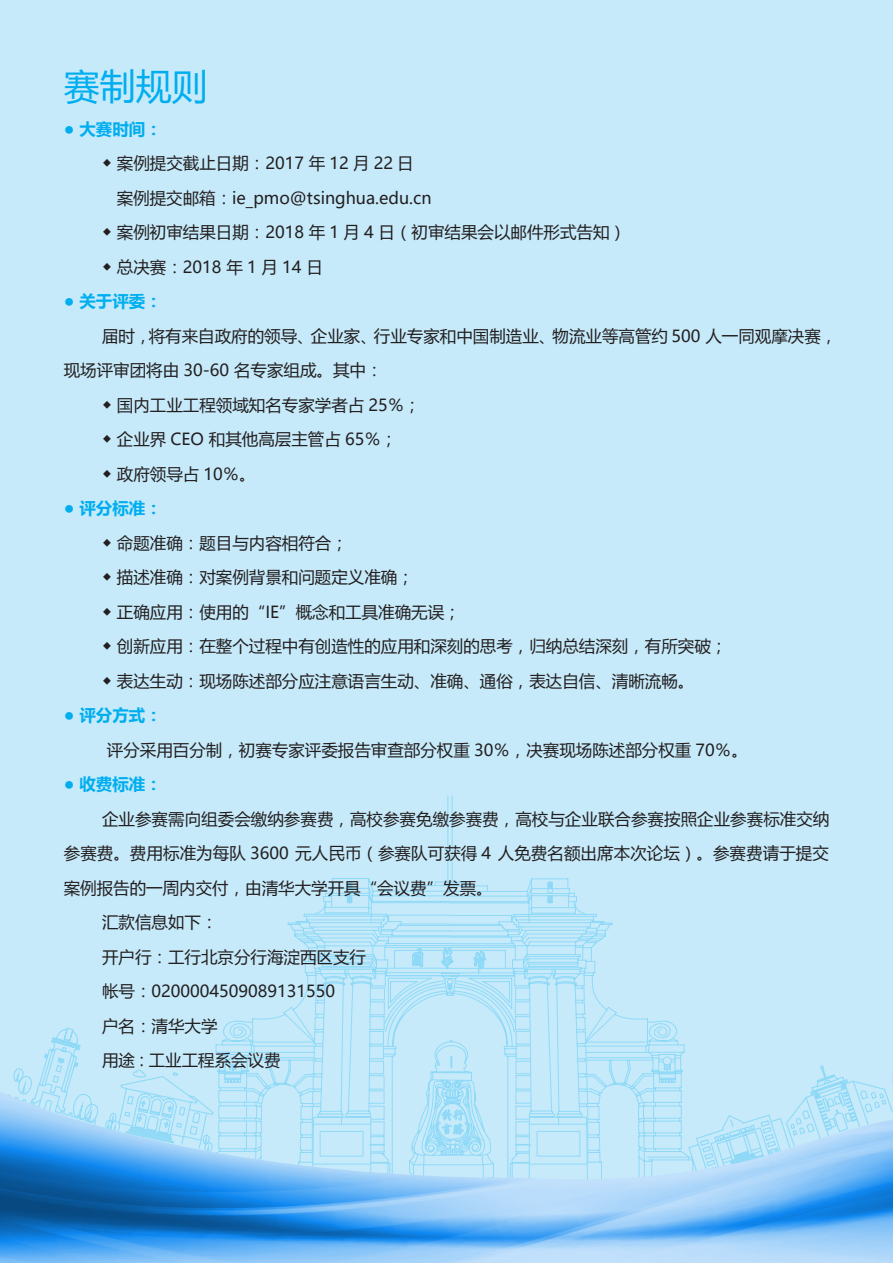
<style>
.page{position:relative;width:893px;height:1263px;background:#c6eafa}
.page>*{position:absolute;margin:0;border:0;box-sizing:border-box;transform-origin:0 0}
.t1{font:36px "Microsoft Ya Hei";color:#00aeef}
.t2{font:16.5px/34.5px "Microsoft Ya Hei";color:#231f20}
.t3{font:700 16.5px "Microsoft Ya Hei";color:#00aeef}
</style>
<div class="page">
<svg style="left:672px;top:1023px;width:13px;height:50px"></svg>
<svg style="left:215px;top:1023px;width:13px;height:50px"></svg>
<svg style="left:228px;top:877px;width:444px;height:196px"></svg>
<svg style="left:441px;top:946px;width:13px;height:23px"></svg>
<svg style="left:473px;top:949px;width:14px;height:26px"></svg>
<svg style="left:412px;top:940px;width:12px;height:42px"></svg>
<svg style="left:14px;top:1027px;width:163px;height:46px"></svg>
<svg style="left:409px;top:1038px;width:85px;height:35px"></svg>
<img style="left:0;top:1073px;width:893px;height:190px">
<p class="t1" style="left:64px;top:62px;width:145px">赛制规则</p>
<p class="t3" style="left:64px;top:117px;width:100px">● 大赛时间：</p>
<p class="t2" style="left:102px;top:145px;width:313px">◆ 案例提交截止日期：2017 年 12 月 22 日</p>
<p class="t2" style="left:117px;top:180px;width:316px">案例提交邮箱：ie_pmo@tsinghua.edu.cn</p>
<p class="t2" style="left:102px;top:214px;width:525px">◆ 案例初审结果日期：2018 年 1 月 4 日（初审结果会以邮件形式告知）</p>
<p class="t2" style="left:102px;top:249px;width:222px">◆ 总决赛：2018 年 1 月 14 日</p>
<p class="t3" style="left:64px;top:290px;width:100px">● 关于评委：</p>
<p class="t2" style="left:64px;top:318px;width:775px;text-indent:38px">届时，将有来自政府的领导、企业家、行业专家和中国制造业、物流业等高管约 500 人一同观摩决赛，现场评审团将由 30-60 名专家组成。其中：</p>
<p class="t2" style="left:102px;top:387px;width:320px">◆ 国内工业工程领域知名专家学者占 25％；</p>
<p class="t2" style="left:102px;top:421px;width:297px">◆ 企业界 CEO 和其他高层主管占 65％；</p>
<p class="t2" style="left:102px;top:456px;width:155px">◆ 政府领导占 10％。</p>
<p class="t3" style="left:64px;top:497px;width:100px">● 评分标准：</p>
<p class="t2" style="left:102px;top:525px;width:247px">◆ 命题准确：题目与内容相符合；</p>
<p class="t2" style="left:102px;top:559px;width:313px">◆ 描述准确：对案例背景和问题定义准确；</p>
<p class="t2" style="left:102px;top:594px;width:360px">◆ 正确应用：使用的“IE”概念和工具准确无误；</p>
<p class="t2" style="left:102px;top:628px;width:627px">◆ 创新应用：在整个过程中有创造性的应用和深刻的思考，归纳总结深刻，有所突破；</p>
<p class="t2" style="left:102px;top:663px;width:594px">◆ 表达生动：现场陈述部分应注意语言生动、准确、通俗，表达自信、清晰流畅。</p>
<p class="t3" style="left:64px;top:704px;width:100px">● 评分方式：</p>
<p class="t2" style="left:107px;top:732px;width:642px">评分采用百分制，初赛专家评委报告审查部分权重 30％，决赛现场陈述部分权重 70％。</p>
<p class="t3" style="left:64px;top:773px;width:100px">● 收费标准：</p>
<p class="t2" style="left:64px;top:801px;width:767px;text-align:justify;text-indent:38px">企业参赛需向组委会缴纳参赛费，高校参赛免缴参赛费，高校与企业联合参赛按照企业参赛标准交纳参赛费。费用标准为每队 3600 元人民币（参赛队可获得 4 人免费名额出席本次论坛）。参赛费请于提交案例报告的一周内交付，由清华大学开具“会议费”发票。</p>
<p class="t2" style="left:102px;top:904px;width:117px">汇款信息如下：</p>
<p class="t2" style="left:102px;top:939px;width:265px">开户行：工行北京分行海淀西区支行</p>
<p class="t2" style="left:102px;top:973px;width:235px">帐号：0200004509089131550</p>
<p class="t2" style="left:102px;top:1008px;width:117px">户名：清华大学</p>
<p class="t2" style="left:102px;top:1042px;width:180px">用途 : 工业工程系会议费</p>
</div>
